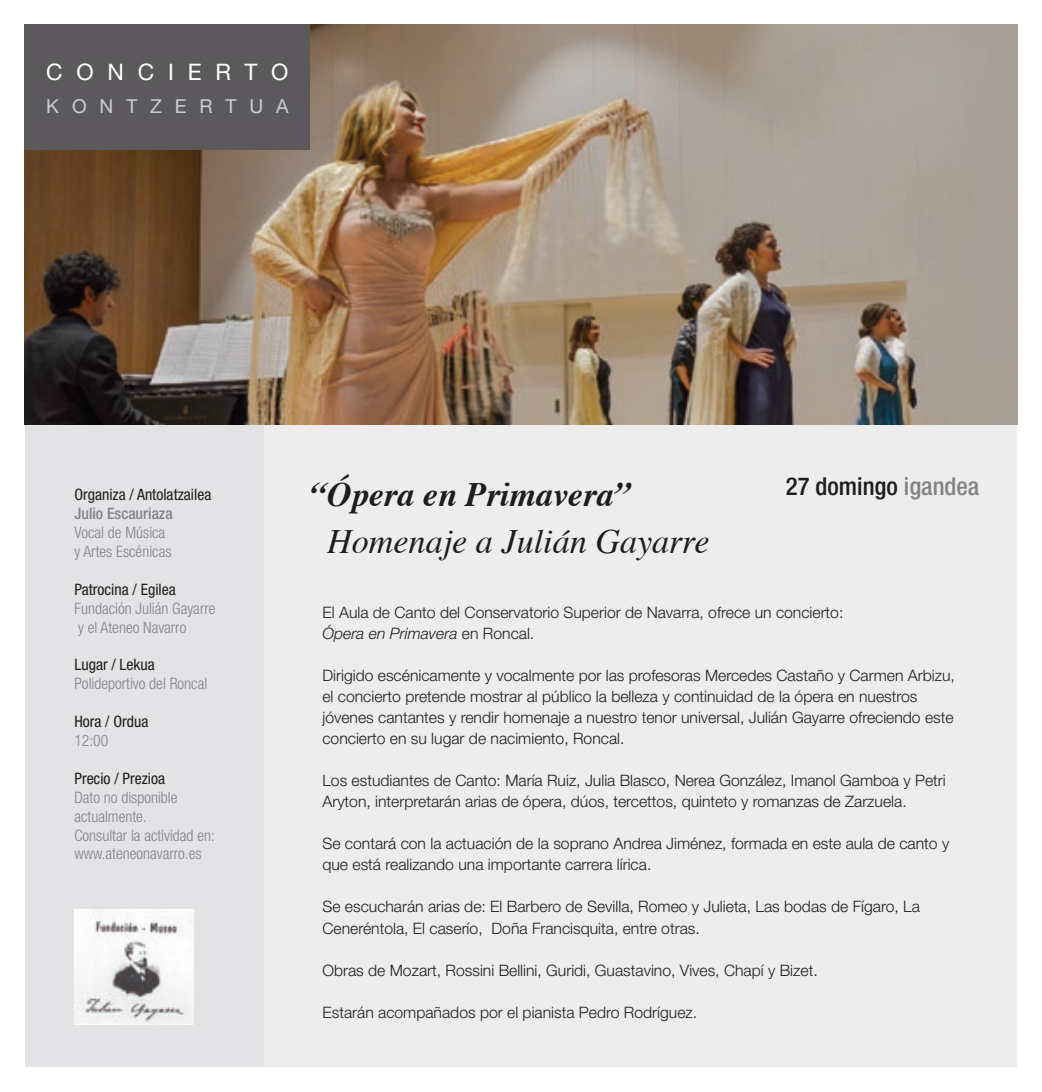
<style>
.page{position:relative;width:1042px;height:1092px;background:#fff}
.page>*{position:absolute;margin:0;border:0;box-sizing:border-box;transform-origin:0 0}
.t1{font:italic 34.12px "Times";color:#1d1d1b}
.t2{font:italic 700 34.12px "Times";color:#1d1d1b}
.t3{font:500 condensed 24.68px "Helvetica Neue LT Std";color:#1d1d1b}
.t4{font:22.75px "Helvetica Neue LT Std";letter-spacing:.605em;color:#fff}
.t5{font:19.25px "Helvetica Neue LT Std";letter-spacing:.67em;color:#cccccf}
.t6{font:300 15.75px/21px "Helvetica Neue LT Std";color:#1d1d1b}
.t7{font:300 condensed 15.75px/18.9px "Helvetica Neue LT Std";color:#838385}
.t8{font:condensed 15.75px "Helvetica Neue LT Std";color:#1d1d1b}
.t9{font:500 condensed 15.75px "Helvetica Neue LT Std";color:#838385}
.s1{color:#838385}
.s2{font-style:italic}
</style>
<div class="page">
<div style="left:25px;top:424px;width:240px;height:642px;background:#e3e2e4"></div>
<div style="left:265px;top:424px;width:752px;height:643px;background:#ededee"></div>
<img style="left:25px;top:25px;width:992px;height:399px">
<div style="left:25px;top:25px;width:285px;height:125px;background:#5b595b"></div>
<img style="left:74px;top:909px;width:120px;height:115px">
<h3 class="t4" style="left:46px;top:59px;width:244px">CONCIERTO</h3>
<p class="t5" style="left:46px;top:95px;width:244px">KONTZERTUA</p>
<p class="t8" style="left:74px;top:485px;width:138px">Organiza / Antolatzailea</p>
<p class="t9" style="left:74px;top:504px;width:100px">Julio Escauriaza</p>
<p class="t7" style="left:74px;top:523px;width:99px">Vocal de Música y Artes Escénicas</p>
<p class="t8" style="left:74px;top:580px;width:103px">Patrocina / Egilea</p>
<p class="t7" style="left:74px;top:598px;width:143px">Fundación Julián Gayarre y el Ateneo Navarro</p>
<p class="t8" style="left:74px;top:655px;width:82px">Lugar / Lekua</p>
<p class="t7" style="left:74px;top:674px;width:134px">Polideportivo del Roncal</p>
<p class="t8" style="left:74px;top:712px;width:76px">Hora / Ordua</p>
<p class="t7" style="left:74px;top:730px;width:36px">12:00</p>
<p class="t8" style="left:74px;top:769px;width:92px">Precio / Prezioa</p>
<p class="t7" style="left:74px;top:787px;width:142px">Dato no disponible actualmente.<br>Consultar la actividad en: www.ateneonavarro.es</p>
<h1 class="t2" style="left:310px;top:462px;width:322px">“Ópera en Primavera”</h1>
<h1 class="t1" style="left:327px;top:512px;width:384px">Homenaje a Julián Gayarre</h1>
<h2 class="t3" style="left:786px;top:471px;width:195px">27 domingo <span class="s1">igandea</span></h2>
<p class="t6" style="left:322px;top:602px;width:522px">El Aula de Canto del Conservatorio Superior de Navarra, ofrece un concierto:<br><span class="s2">Ópera en Primavera</span> en Roncal.</p>
<p class="t6" style="left:322px;top:665px;width:634px">Dirigido escénicamente y vocalmente por las profesoras Mercedes Castaño y Carmen Arbizu, el concierto pretende mostrar al público la belleza y continuidad de la ópera en nuestros jóvenes cantantes y rendir homenaje a nuestro tenor universal, Julián Gayarre ofreciendo este concierto en su lugar de nacimiento, Roncal.</p>
<p class="t6" style="left:322px;top:770px;width:625px">Los estudiantes de Canto: María Ruiz, Julia Blasco, Nerea González, Imanol Gamboa y Petri<br>Aryton, interpretarán arias de ópera, dúos, tercettos, quinteto y romanzas de Zarzuela.</p>
<p class="t6" style="left:322px;top:833px;width:628px">Se contará con la actuación de la soprano Andrea Jiménez, formada en este aula de canto y que está realizando una importante carrera lírica.</p>
<p class="t6" style="left:322px;top:896px;width:599px">Se escucharán arias de: El Barbero de Sevilla, Romeo y Julieta, Las bodas de Fígaro, La<br>Ceneréntola, El caserío, Doña Francisquita, entre otras.</p>
<p class="t6" style="left:322px;top:959px;width:497px">Obras de Mozart, Rossini Bellini, Guridi, Guastavino, Vives, Chapí y Bizet.</p>
<p class="t6" style="left:322px;top:1001px;width:376px">Estarán acompañados por el pianista Pedro Rodríguez.</p>
</div>
